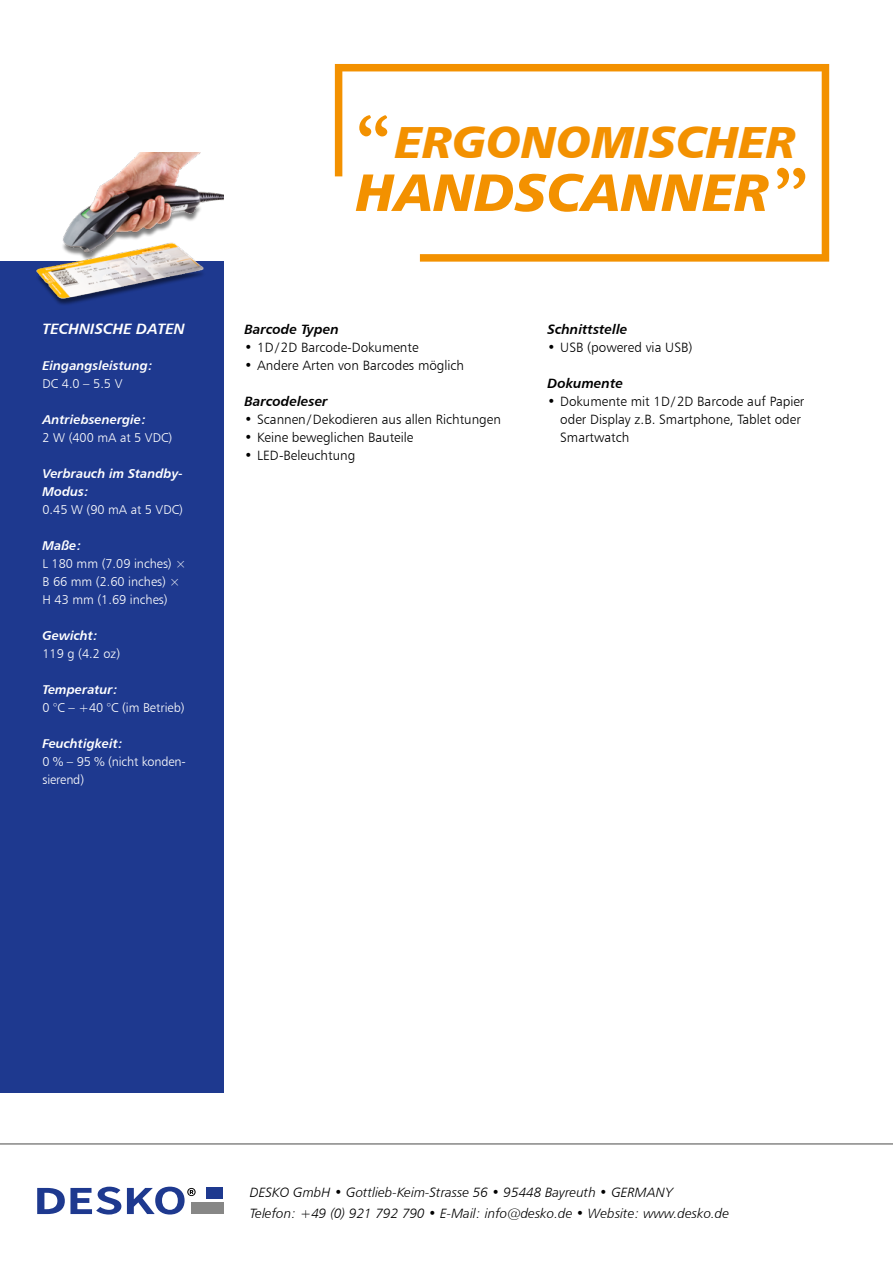
<style>
.page{position:relative;width:893px;height:1263px;background:#fff}
.page>*{position:absolute;margin:0;border:0;box-sizing:border-box;transform-origin:0 0}
.t1{font:52.5px "Humanist 777 BT Black Italic B";color:#f39100}
.t2{font:45px "Humanist 777 BT Black Italic B";color:#f39100}
.t3{font:15px "Humanist 777 BT Bold Italic B";color:#fff}
.t4{font:13.5px/18px "Humanist 777 BT Light B";color:#000}
.t5{font:13.5px/21px "Humanist 777 BT Light Italic B";color:#000}
.t6{font:13.5px "Humanist 777 BT Bold Italic B";color:#000}
.t7{font:12.75px/18px "Humanist 777 BT Light B";color:#fff}
.t8{font:12.75px/18px "Humanist 777 BT Bold Italic B";color:#fff}
.s1{font-family:"Garamond";font-weight:700;font-size:67.5px}
</style>
<div class="page">
<div style="left:0;top:261px;width:223px;height:832px;background:#1e398f"></div>
<svg style="left:37px;top:1187px;width:84px;height:27px"></svg>
<svg style="left:127px;top:1187px;width:69px;height:27px"></svg>
<div style="left:206px;top:1188px;width:17px;height:11px;background:#1e398f"></div>
<div style="left:191px;top:1203px;width:32px;height:11px;background:#878786"></div>
<hr style="left:0;top:1143px;width:893px;height:2px;background:#878786">
<svg style="left:335px;top:64px;width:494px;height:198px"></svg>
<img style="left:36px;top:153px;width:187px;height:152px">
<p class="t3" style="left:43px;top:319px;width:144px">TECHNISCHE DATEN</p>
<p class="t8" style="left:43px;top:356px;width:112px">Eingangsleistung:</p>
<p class="t7" style="left:43px;top:374px;width:81px">DC 4.0 – 5.5 V</p>
<p class="t8" style="left:43px;top:410px;width:105px">Antriebsenergie:</p>
<p class="t7" style="left:43px;top:428px;width:131px">2 W (400 mA at 5 VDC)</p>
<p class="t8" style="left:43px;top:464px;width:142px">Verbrauch im Standby-<br>Modus:</p>
<p class="t7" style="left:43px;top:500px;width:142px">0.45 W (90 mA at 5 VDC)</p>
<p class="t8" style="left:43px;top:536px;width:41px">Maße:</p>
<p class="t7" style="left:43px;top:554px;width:145px">L 180 mm (7.09 inches) ×<br>B 66 mm (2.60 inches) ×<br>H 43 mm (1.69 inches)</p>
<p class="t8" style="left:43px;top:626px;width:57px">Gewicht:</p>
<p class="t7" style="left:43px;top:644px;width:79px">119 g (4.2 oz)</p>
<p class="t8" style="left:43px;top:680px;width:77px">Temperatur:</p>
<p class="t7" style="left:43px;top:698px;width:144px">0 °C – +40 °C (im Betrieb)</p>
<p class="t8" style="left:43px;top:734px;width:82px">Feuchtigkeit:</p>
<p class="t7" style="left:43px;top:752px;width:145px">0 % – 95 % (nicht konden&shy;sierend)</p>
<h2 class="t2" style="left:356px;top:113px;width:441px"><span class="s1">“</span> ERGONOMISCHER</h2>
<h1 class="t1" style="left:356px;top:158px;width:453px">HANDSCANNER <span class="s1">”</span></h1>
<p class="t6" style="left:244px;top:320px;width:96px">Barcode Typen</p>
<p class="t4" style="left:244px;top:338px;width:176px">• 1D/2D Barcode-Dokumente</p>
<p class="t4" style="left:244px;top:356px;width:221px">• Andere Arten von Barcodes möglich</p>
<p class="t6" style="left:244px;top:392px;width:85px">Barcodeleser</p>
<p class="t4" style="left:244px;top:410px;width:258px">• Scannen/Dekodieren aus allen Richtungen</p>
<p class="t4" style="left:244px;top:428px;width:170px">• Keine beweglichen Bauteile</p>
<p class="t4" style="left:244px;top:446px;width:112px">• LED-Beleuchtung</p>
<p class="t6" style="left:547px;top:320px;width:82px">Schnittstelle</p>
<p class="t4" style="left:547px;top:338px;width:146px">• USB (powered via USB)</p>
<p class="t6" style="left:547px;top:374px;width:77px">Dokumente</p>
<p class="t4" style="left:560px;top:392px;width:246px;text-indent:-13px">• Dokumente mit 1D/2D Barcode auf Papier oder Display z.B. Smartphone, Tablet oder<br>Smartwatch</p>
<p class="t5" style="left:250px;top:1181px;width:481px">DESKO GmbH • Gottlieb-Keim-Strasse 56 • 95448 Bayreuth • GERMANY<br>Telefon: +49 (0) 921 792 790 • E-Mail: info@desko.de • Website: www.desko.de</p>
</div>
